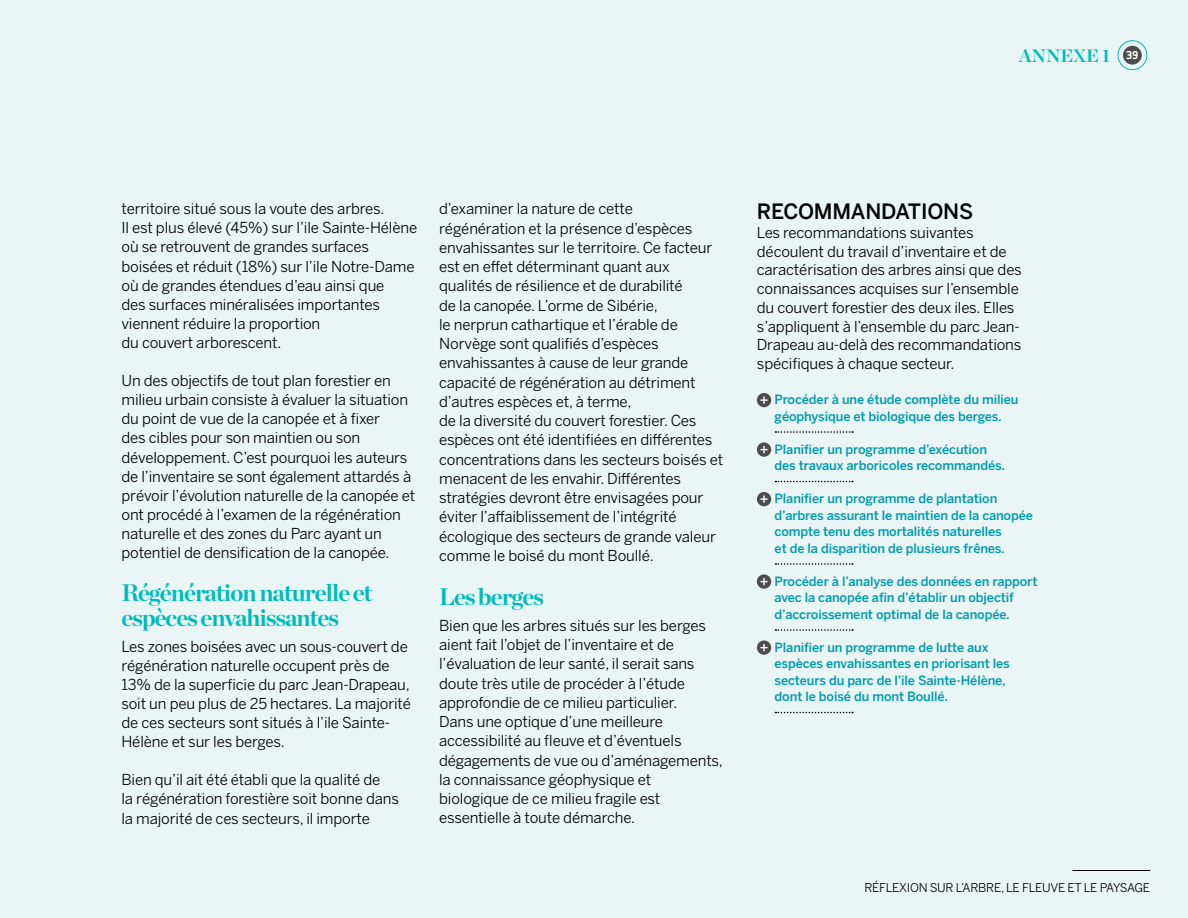
<style>
.page{position:relative;width:1188px;height:918px;background:#e9f6f5}
.page>*{position:absolute;margin:0;border:0;box-sizing:border-box;transform-origin:0 0}
.t1{font:700 24px/24.3px "Chronicle Display";letter-spacing:-.04em;color:#00bbbd}
.t2{font:500 21px "Benton Sans";letter-spacing:-.01em;color:#000}
.t3{font:700 18px "Chronicle Display";letter-spacing:-.01em;color:#00bbbd}
.t4{font:15px/19.2px "Benton Sans";letter-spacing:-.01em;color:#000}
.t5{font:500 12.75px/16.5px "Benton Sans";letter-spacing:-.01em;color:#009aaf}
.t6{font:12px "Benton Sans";letter-spacing:-.02em;color:#000}
.s1{font-family:"Apex Sans";font-size:10.5px;color:#fff}
</style>
<div class="page">
<hr style="left:1072px;top:870px;width:78px;height:1px;background:#000">
<div style="left:1118px;top:41px;width:29px;height:29px;border:1px solid #00bbbd;border-radius:50%"></div>
<div style="left:1123px;top:46px;width:19px;height:19px;background:#4d4d4f;border-radius:50%"></div>
<div style="left:757px;top:393px;width:14px;height:14px;background:#4d4d4f;border-radius:50%"></div>
<svg style="left:760px;top:396px;width:8px;height:8px"></svg>
<svg style="left:775px;top:431px;width:78px;height:2px"></svg>
<div style="left:757px;top:442px;width:14px;height:15px;background:#4d4d4f;border-radius:50%"></div>
<svg style="left:760px;top:446px;width:8px;height:7px"></svg>
<svg style="left:775px;top:481px;width:78px;height:1px"></svg>
<div style="left:757px;top:492px;width:14px;height:14px;background:#4d4d4f;border-radius:50%"></div>
<svg style="left:760px;top:495px;width:8px;height:8px"></svg>
<svg style="left:775px;top:563px;width:78px;height:2px"></svg>
<div style="left:757px;top:574px;width:14px;height:15px;background:#4d4d4f;border-radius:50%"></div>
<svg style="left:760px;top:578px;width:8px;height:7px"></svg>
<svg style="left:775px;top:629px;width:78px;height:2px"></svg>
<div style="left:757px;top:640px;width:14px;height:15px;background:#4d4d4f;border-radius:50%"></div>
<svg style="left:760px;top:644px;width:8px;height:7px"></svg>
<svg style="left:775px;top:712px;width:78px;height:1px"></svg>
<p class="t3" style="left:1019px;top:41px;width:121px">ANNEXE 1 <span class="s1">39</span></p>
<p class="t4" style="left:122px;top:199px;width:297px">territoire situé sous la voute des arbres.<br>Il est plus élevé (45%) sur l’ile Sainte-Hélène où se retrouvent de grandes surfaces boisées et réduit (18%) sur l’ile Notre-Dame où de grandes étendues d’eau ainsi que<br>des surfaces minéralisées importantes viennent réduire la proportion<br>du couvert arborescent.</p>
<p class="t4" style="left:122px;top:371px;width:295px">Un des objectifs de tout plan forestier en milieu urbain consiste à évaluer la situation du point de vue de la canopée et à fixer<br>des cibles pour son maintien ou son développement. C’est pourquoi les auteurs de l’inventaire se sont également attardés à prévoir l’évolution naturelle de la canopée et ont procédé à l’examen de la régénération naturelle et des zones du Parc ayant un potentiel de densification de la canopée.</p>
<h1 class="t1" style="left:122px;top:579px;width:253px">Régénération naturelle et espèces envahissantes</h1>
<p class="t4" style="left:122px;top:636px;width:291px">Les zones boisées avec un sous-couvert de régénération naturelle occupent près de 13% de la superficie du parc Jean-Drapeau, soit un peu plus de 25 hectares. La majorité de ces secteurs sont situés à l’ile Sainte-Hélène et sur les berges.</p>
<p class="t4" style="left:122px;top:770px;width:279px">Bien qu’il ait été établi que la qualité de<br>la régénération forestière soit bonne dans la majorité de ces secteurs, il importe</p>
<p class="t4" style="left:439px;top:199px;width:286px">d’examiner la nature de cette<br>régénération et la présence d’espèces envahissantes sur le territoire. Ce facteur est en effet déterminant quant aux qualités de résilience et de durabilité<br>de la canopée. L’orme de Sibérie,<br>le nerprun cathartique et l’érable de Norvège sont qualifiés d’espèces envahissantes à cause de leur grande capacité de régénération au détriment d’autres espèces et, à terme,<br>de la diversité du couvert forestier. Ces espèces ont été identifiées en différentes concentrations dans les secteurs boisés et menacent de les envahir. Différentes stratégies devront être envisagées pour éviter l’affaiblissement de l’intégrité écologique des secteurs de grande valeur comme le boisé du mont Boullé.</p>
<h1 class="t1" style="left:439px;top:583px;width:106px">Les berges</h1>
<p class="t4" style="left:439px;top:616px;width:285px">Bien que les arbres situés sur les berges aient fait l’objet de l’inventaire et de l’évaluation de leur santé, il serait sans doute très utile de procéder à l’étude approfondie de ce milieu particulier.<br>Dans une optique d’une meilleure accessibilité au fleuve et d’éventuels dégagements de vue ou d’aménagements, la connaissance géophysique et biologique de ce milieu fragile est essentielle à toute démarche.</p>
<h2 class="t2" style="left:757px;top:199px;width:218px">RECOMMANDATIONS</h2>
<p class="t4" style="left:757px;top:223px;width:266px;line-height:18.8px">Les recommandations suivantes découlent du travail d’inventaire et de caractérisation des arbres ainsi que des connaissances acquises sur l’ensemble du couvert forestier des deux iles. Elles s’appliquent à l’ensemble du parc Jean-Drapeau au-delà des recommandations spécifiques à chaque secteur.</p>
<p class="t5" style="left:775px;top:391px;width:245px">Procéder à une étude complète du milieu géophysique et biologique des berges.</p>
<p class="t5" style="left:775px;top:441px;width:232px">Planifier un programme d’exécution des travaux arboricoles recommandés.</p>
<p class="t5" style="left:775px;top:490px;width:260px">Planifier un programme de plantation d’arbres assurant le maintien de la canopée compte tenu des mortalités naturelles<br>et de la disparition de plusieurs frênes.</p>
<p class="t5" style="left:775px;top:573px;width:264px">Procéder à l’analyse des données en rapport avec la canopée afin d’établir un objectif d’accroissement optimal de la canopée.</p>
<p class="t5" style="left:775px;top:639px;width:237px">Planifier un programme de lutte aux espèces envahissantes en priorisant les secteurs du parc de l’ile Sainte-Hélène, dont le boisé du mont Boullé.</p>
<p class="t6" style="left:864px;top:880px;width:287px">réflexion sur l’arbre, le fleuve et le paysage</p>
</div>
